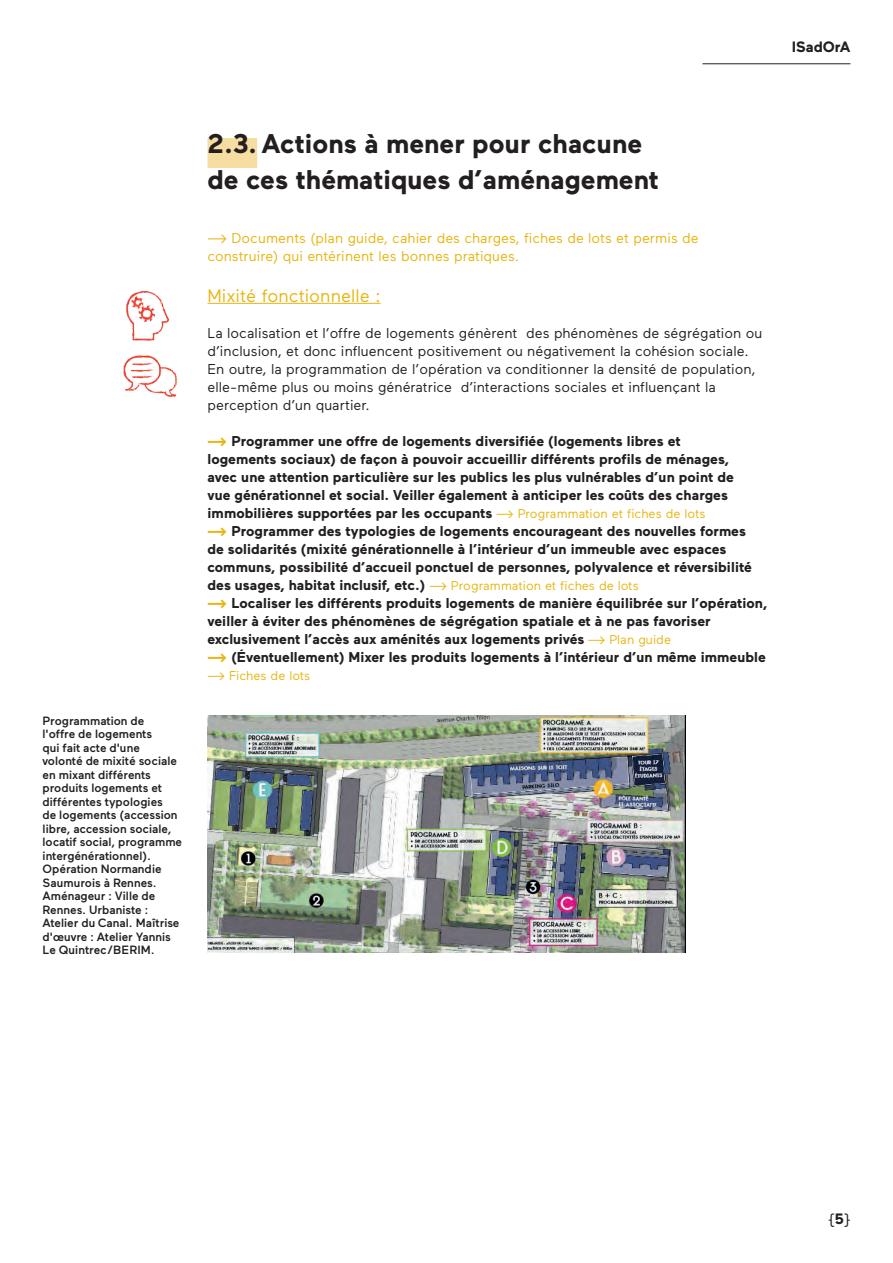
<style>
.page{position:relative;width:893px;height:1263px;background:#fff}
.page>*{position:absolute;margin:0;border:0;box-sizing:border-box;transform-origin:0 0}
.t1{font:700 27px/36px "Maax";color:#231f20}
.t2{font:18px "Maax";color:#e8b510}
.t3{font:700 15px "Maax";color:#231f20}
.t4{font:15px "Maax";color:#231f20}
.t5{font:700 14.25px/18px "Maax";color:#231f20}
.t6{font:14.25px/18px "Maax";color:#231f20}
.t7{font:14.25px/18px "Maax";color:#e8b510}
.t8{font:12.75px "Maax";color:#e8b510}
.t9{font:500 12px/13.5px "Maax";color:#231f20}
.s1{color:#e8b510}
.s2{font-weight:400;font-size:12.75px;color:#e8b510}
.s3{font-weight:700}
</style>
<div class="page">
<hr style="left:702px;top:63px;width:148px;height:1px;background:#231f20">
<div style="left:207px;top:138px;width:50px;height:30px;background:#f6dda1"></div>
<hr style="left:207px;top:303px;width:174px;height:1px;background:#e8b510">
<img style="left:207px;top:716px;width:478px;height:237px">
<img style="left:126px;top:291px;width:44px;height:40px">
<img style="left:123px;top:331px;width:55px;height:66px">
<p class="t3" style="left:792px;top:39px;width:60px">ISadOrA</p>
<p class="t9" style="left:43px;top:714px;width:141px">Programmation de<br>l'offre de logements<br>qui fait acte d'une volonté de mixité sociale en mixant différents produits logements et différentes typologies<br>de logements (accession libre, accession sociale, locatif social, programme intergénérationnel).<br>Opération Normandie<br>Saumurois à Rennes.<br>Aménageur : Ville de<br>Rennes. Urbaniste :<br>Atelier du Canal. Maîtrise d'œuvre : Atelier Yannis<br>Le Quintrec/BERIM.</p>
<h1 class="t1" style="left:207px;top:126px;width:453px">2.3. Actions à mener pour chacune de ces thématiques d’aménagement</h1>
<p class="t7" style="left:207px;top:229px;width:493px">---&gt; Documents (plan guide, cahier des charges, fiches de lots et permis de construire) qui entérinent les bonnes pratiques.</p>
<p class="t2" style="left:207px;top:286px;width:175px">Mixité fonctionnelle :</p>
<p class="t6" style="left:207px;top:324px;width:556px">La localisation et l’offre de logements génèrent des phénomènes de ségrégation ou d’inclusion, et donc influencent positivement ou négativement la cohésion sociale.<br>En outre, la programmation de l’opération va conditionner la densité de population, elle-même plus ou moins génératrice d’interactions sociales et influençant la perception d’un quartier.</p>
<p class="t5" style="left:207px;top:432px;width:561px"><span class="s1">---&gt;</span> Programmer une offre de logements diversifiée (logements libres et<br>logements sociaux) de façon à pouvoir accueillir différents profils de ménages,<br>avec une attention particulière sur les publics les plus vulnérables d’un point de<br>vue générationnel et social. Veiller également à anticiper les coûts des charges immobilières supportées par les occupants <span class="s2">---&gt; Programmation et fiches de lots<br></span><span class="s1">---&gt;</span> Programmer des typologies de logements encourageant des nouvelles formes<br>de solidarités (mixité générationnelle à l’intérieur d’un immeuble avec espaces communs, possibilité d’accueil ponctuel de personnes, polyvalence et réversibilité des usages, habitat inclusif, etc.) <span class="s2">---&gt; Programmation et fiches de lots<br></span><span class="s1">---&gt;</span> Localiser les différents produits logements de manière équilibrée sur l’opération, veiller à éviter des phénomènes de ségrégation spatiale et à ne pas favoriser exclusivement l’accès aux aménités aux logements privés <span class="s2">---&gt; Plan guide<br></span><span class="s1">---&gt;</span> (Éventuellement) Mixer les produits logements à l’intérieur d’un même immeuble</p>
<p class="t8" style="left:207px;top:668px;width:104px">---&gt; Fiches de lots</p>
<p class="t4" style="left:829px;top:1210px;width:23px">{<span class="s3">5</span>}</p>
</div>
